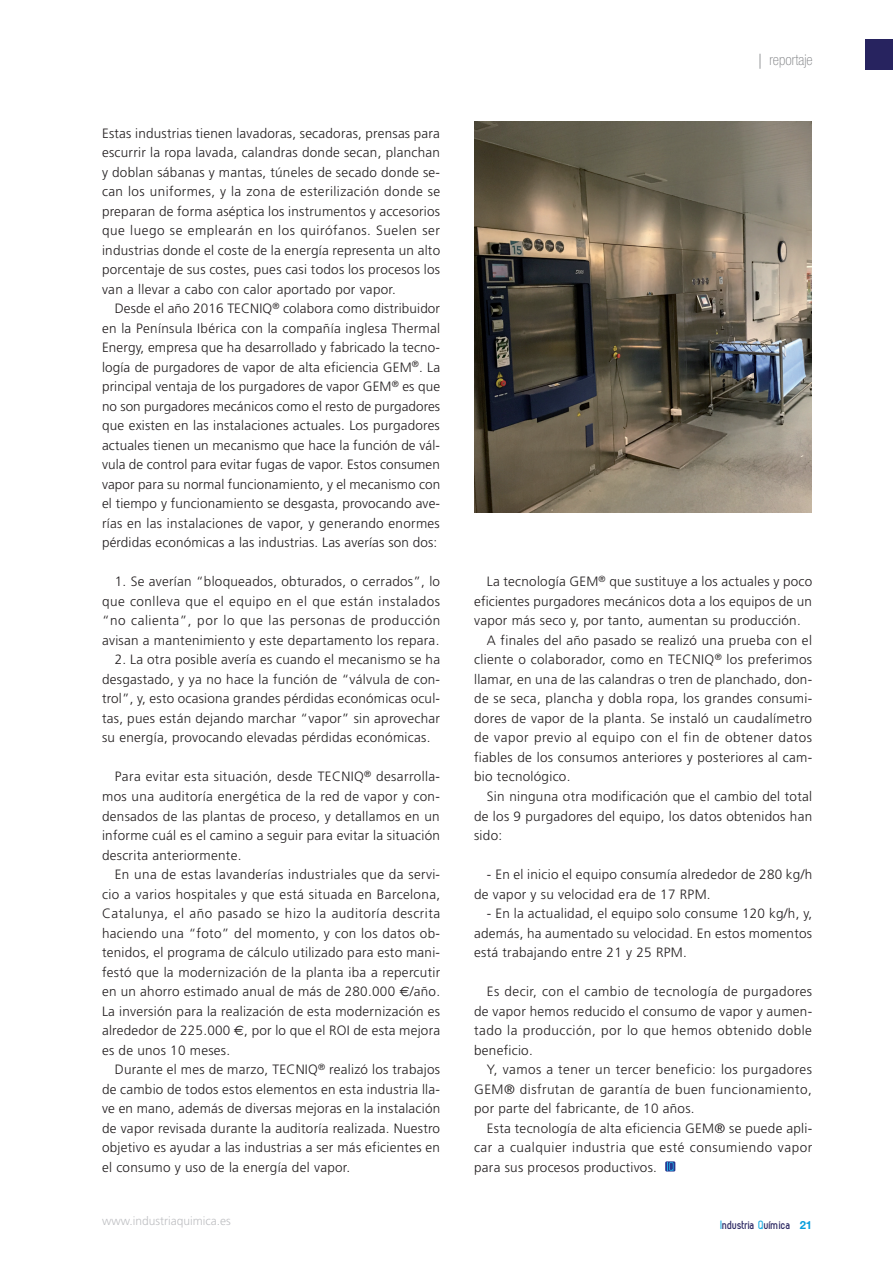
<style>
.page{position:relative;width:893px;height:1263px;background:#fff}
.page>*{position:absolute;margin:0;border:0;box-sizing:border-box;transform-origin:0 0}
.t1{font:100 condensed 15px "Helvetica Neue LT Std";color:#808285}
._01-TEXTO{font:300 13.5px/19.5px "Frutiger";letter-spacing:.02em;color:#231f20;text-align:justify}
._01-TEXTO_sin_sangri{font:300 13.5px/19.5px "Frutiger";letter-spacing:.02em;color:#231f20;text-align:justify}
.t2{font:300 12px "Frutiger";color:#bebfc2}
.t3{font:700 12px "Zag";color:#27235f}
.s1{font-family:"Euro Sig";font-weight:400}
.s2{font-family:"Frutiger";font-weight:300}
.s3{color:#1bace1}
.s4{font-family:"Helvetica Neue LT Std";font-size:11.25px;color:#069ddc}
</style>
<div class="page">
<div style="left:865px;top:39px;width:28px;height:31px;background:#27235f"></div>
<div style="left:665px;top:1161px;width:10px;height:10px;background:#283890"></div>
<svg style="left:667px;top:1162px;width:7px;height:9px"></svg>
<img style="left:474px;top:122px;width:338px;height:390px">
<p class="_01-TEXTO_sin_sangri" style="left:102px;top:124px;width:340px">Estas industrias tienen lavadoras, secadoras, prensas para escurrir la ropa lavada, calandras donde secan, planchan y doblan sábanas y mantas, túneles de secado donde se&shy;can los uniformes, y la zona de esterilización donde se preparan de forma aséptica los instrumentos y accesorios que luego se emplearán en los quirófanos. Suelen ser industrias donde el coste de la energía representa un alto porcentaje de sus costes, pues casi todos los procesos los van a llevar a cabo con calor aportado por vapor.</p>
<p class="_01-TEXTO" style="left:102px;top:299px;width:340px;text-indent:13px">Desde el año 2016 TECNIQ<sup>®</sup> colabora como distribuidor en la Península Ibérica con la compañía inglesa Thermal Energy, empresa que ha desarrollado y fabricado la tecno&shy;logía de purgadores de vapor de alta eficiencia GEM<sup>®</sup>. La principal ventaja de los purgadores de vapor GEM<sup>®</sup> es que no son purgadores mecánicos como el resto de purgadores que existen en las instalaciones actuales. Los purgadores actuales tienen un mecanismo que hace la función de vál&shy;vula de control para evitar fugas de vapor. Estos consumen vapor para su normal funcionamiento, y el mecanismo con el tiempo y funcionamiento se desgasta, provocando ave&shy;rías en las instalaciones de vapor, y generando enormes pérdidas económicas a las industrias. Las averías son dos:</p>
<p class="_01-TEXTO" style="left:102px;top:572px;width:340px;text-indent:13px">1. Se averían “bloqueados, obturados, o cerrados”, lo que conlleva que el equipo en el que están instalados “no calienta”, por lo que las personas de producción avisan a mantenimiento y este departamento los repara.</p>
<p class="_01-TEXTO" style="left:102px;top:650px;width:340px;text-indent:13px">2. La otra posible avería es cuando el mecanismo se ha desgastado, y ya no hace la función de “válvula de con&shy;trol”, y, esto ocasiona grandes pérdidas económicas ocul&shy;tas, pues están dejando marchar “vapor” sin aprovechar su energía, provocando elevadas pérdidas económicas.</p>
<p class="_01-TEXTO" style="left:102px;top:767px;width:340px;text-indent:13px">Para evitar esta situación, desde TECNIQ<sup>®</sup> desarrolla&shy;mos una auditoría energética de la red de vapor y con&shy;densados de las plantas de proceso, y detallamos en un informe cuál es el camino a seguir para evitar la situación descrita anteriormente.</p>
<p class="_01-TEXTO" style="left:102px;top:865px;width:340px;text-indent:13px">En una de estas lavanderías industriales que da servi&shy;cio a varios hospitales y que está situada en Barcelona, Catalunya, el año pasado se hizo la auditoría descrita haciendo una “foto” del momento, y con los datos ob&shy;tenidos, el programa de cálculo utilizado para esto mani&shy;festó que la modernización de la planta iba a repercutir en un ahorro estimado anual de más de 280.000 <span class="s1">€</span>/año.<br>La inversión para la realización de esta modernización es alrededor de 225.000 <span class="s1">€</span>, por lo que el ROI de esta mejora es de unos 10 meses.</p>
<p class="_01-TEXTO" style="left:102px;top:1060px;width:340px;text-indent:13px">Durante el mes de marzo, TECNIQ<sup>®</sup> realizó los trabajos de cambio de todos estos elementos en esta industria lla&shy;ve en mano, además de diversas mejoras en la instalación de vapor revisada durante la auditoría realizada. Nuestro objetivo es ayudar a las industrias a ser más eficientes en el consumo y uso de la energía del vapor.</p>
<p class="t1" style="left:758px;top:51px;width:56px"><span class="s2">|</span> reportaje</p>
<p class="_01-TEXTO" style="left:474px;top:572px;width:340px;text-indent:13px">La tecnología GEM<sup>®</sup> que sustituye a los actuales y poco eficientes purgadores mecánicos dota a los equipos de un vapor más seco y, por tanto, aumentan su producción.</p>
<p class="_01-TEXTO" style="left:474px;top:631px;width:340px;text-indent:13px">A finales del año pasado se realizó una prueba con el cliente o colaborador, como en TECNIQ<sup>®</sup> los preferimos llamar, en una de las calandras o tren de planchado, don&shy;de se seca, plancha y dobla ropa, los grandes consumi&shy;dores de vapor de la planta. Se instaló un caudalímetro de vapor previo al equipo con el fin de obtener datos fiables de los consumos anteriores y posteriores al cam&shy;bio tecnológico.</p>
<p class="_01-TEXTO" style="left:474px;top:787px;width:340px;text-indent:13px">Sin ninguna otra modificación que el cambio del total de los 9 purgadores del equipo, los datos obtenidos han sido:</p>
<p class="_01-TEXTO" style="left:474px;top:865px;width:340px;text-indent:13px">- En el inicio el equipo consumía alrededor de 280 kg/h de vapor y su velocidad era de 17 RPM.</p>
<p class="_01-TEXTO" style="left:474px;top:904px;width:339px;text-indent:13px">- En la actualidad, el equipo solo consume 120 kg/h, y, además, ha aumentado su velocidad. En estos momentos está trabajando entre 21 y 25 RPM.</p>
<p class="_01-TEXTO" style="left:474px;top:982px;width:340px;text-indent:13px">Es decir, con el cambio de tecnología de purgadores de vapor hemos reducido el consumo de vapor y aumen&shy;tado la producción, por lo que hemos obtenido doble beneficio.</p>
<p class="_01-TEXTO" style="left:474px;top:1060px;width:339px;text-indent:13px">Y, vamos a tener un tercer beneficio: los purgadores GEM® disfrutan de garantía de buen funcionamiento, por parte del fabricante, de 10 años.</p>
<p class="_01-TEXTO" style="left:474px;top:1118px;width:340px;text-indent:13px">Esta tecnología de alta eficiencia GEM® se puede apli&shy;car a cualquier industria que esté consumiendo vapor para sus procesos productivos.</p>
<p class="t2" style="left:102px;top:1214px;width:130px">www.industriaquimica.es</p>
<p class="t3" style="left:720px;top:1218px;width:93px"><span class="s3">I</span>ndustria <span class="s3">Q</span>uímica <span class="s4">21</span></p>
</div>
